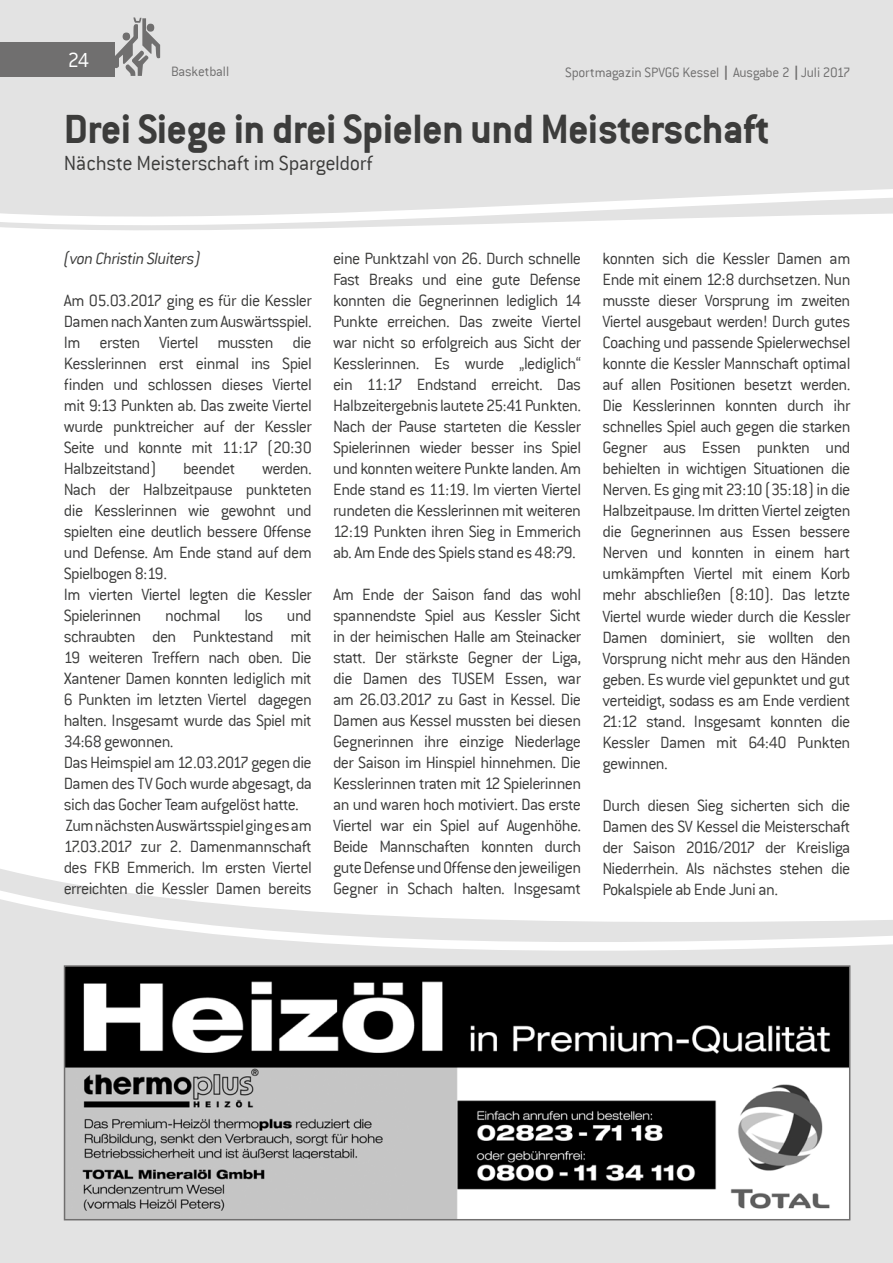
<style>
.page{position:relative;width:893px;height:1263px;background:#fff}
.page>*{position:absolute;margin:0;border:0;box-sizing:border-box;transform-origin:0 0}
.t1{font:700 45px "Conduit ITC";letter-spacing:-.015em;color:#3c3c3b}
.t2{font:300 22.5px "Conduit ITC";letter-spacing:-.015em;color:#3c3c3b}
.t3{font:300 22.5px "Conduit ITC";color:#fff}
.t4{font:300 18px/21px "Conduit ITC";letter-spacing:-.035em;color:#3c3c3b;text-align:justify}
.t5{font:italic 300 18px "Conduit ITC";letter-spacing:-.025em;color:#3c3c3b}
.t6{font:300 15px "Conduit ITC";letter-spacing:-.015em;color:#706f6f}
.s1{font-family:"Futura";font-weight:500;font-stretch:condensed}
</style>
<div class="page">
<div style="left:0;top:0;width:893px;height:124px;background:#e3e3e3"></div>
<svg style="left:0;top:124px;width:893px;height:106px;background:#e6e6e6"></svg>
<div style="left:0;top:1009px;width:893px;height:254px;background:#e3e3e3"></div>
<svg style="left:0;top:869px;width:893px;height:140px"></svg>
<div style="left:0;top:43px;width:115px;height:34px;background:#706f6f"></div>
<svg style="left:115px;top:17px;width:45px;height:59px;background:#b7b7b7"></svg>
<img style="left:67px;top:968px;width:780px;height:249px">
<div style="left:64px;top:965px;width:786px;height:255px;border:2px solid #706f6f"></div>
<p class="t3" style="left:68px;top:47px;width:23px">24</p>
<p class="t6" style="left:171px;top:63px;width:60px">Basketball</p>
<p class="t6" style="left:565px;top:64px;width:287px">Sportmagazin SPVGG Kessel <span class="s1">|</span> Ausgabe 2 <span class="s1">|</span>Juli 2017</p>
<h1 class="t1" style="left:64px;top:103px;width:708px">Drei Siege in drei Spielen und Meisterschaft</h1>
<p class="t2" style="left:64px;top:151px;width:310px">Nächste Meisterschaft im Spargeldorf</p>
<p class="t5" style="left:64px;top:249px;width:138px">(von Christin Sluiters)</p>
<p class="t4" style="left:64px;top:290px;width:250px">Am 05.03.2017 ging es für die Kessler Damen nach Xanten zum Auswärtsspiel.<br>Im ersten Viertel mussten die Kesslerinnen erst einmal ins Spiel finden und schlossen dieses Viertel mit 9:13 Punkten ab. Das zweite Viertel wurde punktreicher auf der Kessler Seite und konnte mit 11:17 (20:30<br>Halbzeitstand)</p>
<p class="t4" style="left:64px;top:458px;width:250px;text-align:left;text-indent:198px">werden.<br>Nach der Halbzeitpause punkteten die Kesslerinnen wie gewohnt und spielten eine deutlich bessere Offense und Defense. Am Ende stand auf dem<br>Spielbogen 8:19.<br>Im vierten Viertel legten die Kessler<br>Spielerinnen</p>
<p class="t4" style="left:183px;top:458px;width:54px">beendet</p>
<p class="t4" style="left:64px;top:605px;width:250px;text-align:left;text-indent:223px">und schraubten den Punktestand mit<br>19 weiteren Treffern nach oben. Die<br>Xantener Damen konnten lediglich mit<br>6 Punkten im letzten Viertel dagegen halten. Insgesamt wurde das Spiel mit<br>34:68 gewonnen.<br>Das Heimspiel am 12.03.2017 gegen die<br>Damen des TV Goch wurde abgesagt, da sich das Gocher Team aufgelöst hatte.<br>Zum nächsten Auswärtsspiel ging es am<br>17.03.2017 zur 2. Damenmannschaft des FKB Emmerich. Im ersten Viertel erreichten die Kessler Damen bereits</p>
<p class="t4" style="left:165px;top:605px;width:57px">nochmal</p>
<p class="t4" style="left:244px;top:605px;width:20px">los</p>
<p class="t4" style="left:333px;top:248px;width:250px">eine Punktzahl von 26. Durch schnelle Fast Breaks und eine gute Defense konnten die Gegnerinnen lediglich 14<br>Punkte erreichen. Das zweite Viertel war nicht so erfolgreich aus Sicht der Kesslerinnen. Es wurde „lediglich“ ein 11:17 Endstand erreicht. Das Halbzeitergebnis lautete 25:41 Punkten.<br>Nach der Pause starteten die Kessler Spielerinnen wieder besser ins Spiel und konnten weitere Punkte landen. Am Ende stand es 11:19. Im vierten Viertel rundeten die Kesslerinnen mit weiteren 12:19 Punkten ihren Sieg in Emmerich ab. Am Ende des Spiels stand es 48:79.</p>
<p class="t4" style="left:333px;top:584px;width:250px">Am Ende der Saison fand das wohl spannendste Spiel aus Kessler Sicht in der heimischen Halle am Steinacker statt. Der stärkste Gegner der Liga, die Damen des TUSEM Essen, war am 26.03.2017 zu Gast in Kessel. Die Damen aus Kessel mussten bei diesen Gegnerinnen ihre einzige Niederlage der Saison im Hinspiel hinnehmen. Die Kesslerinnen traten mit 12 Spielerinnen an und waren hoch motiviert. Das erste Viertel war ein Spiel auf Augenhöhe.<br>Beide Mannschaften konnten durch gute Defense und Offense den jeweiligen Gegner in Schach halten. Insgesamt</p>
<p class="t4" style="left:602px;top:248px;width:250px">konnten sich die Kessler Damen am Ende mit einem 12:8 durchsetzen. Nun musste dieser Vorsprung im zweiten Viertel ausgebaut werden! Durch gutes Coaching und passende Spielerwechsel konnte die Kessler Mannschaft optimal auf allen Positionen besetzt werden.<br>Die Kesslerinnen konnten durch ihr schnelles Spiel auch gegen die starken Gegner aus Essen punkten und behielten in wichtigen Situationen die Nerven. Es ging mit 23:10 (35:18) in die Halbzeitpause. Im dritten Viertel zeigten die Gegnerinnen aus Essen bessere Nerven und konnten in einem hart umkämpften Viertel mit einem Korb mehr abschließen (8:10). Das letzte Viertel wurde wieder durch die Kessler Damen dominiert, sie wollten den Vorsprung nicht mehr aus den Händen geben. Es wurde viel gepunktet und gut verteidigt, sodass es am Ende verdient 21:12 stand. Insgesamt konnten die Kessler Damen mit 64:40 Punkten gewinnen.</p>
<p class="t4" style="left:602px;top:794px;width:250px">Durch diesen Sieg sicherten sich die Damen des SV Kessel die Meisterschaft der Saison 2016/2017 der Kreisliga Niederrhein. Als nächstes stehen die Pokalspiele ab Ende Juni an.</p>
</div>
